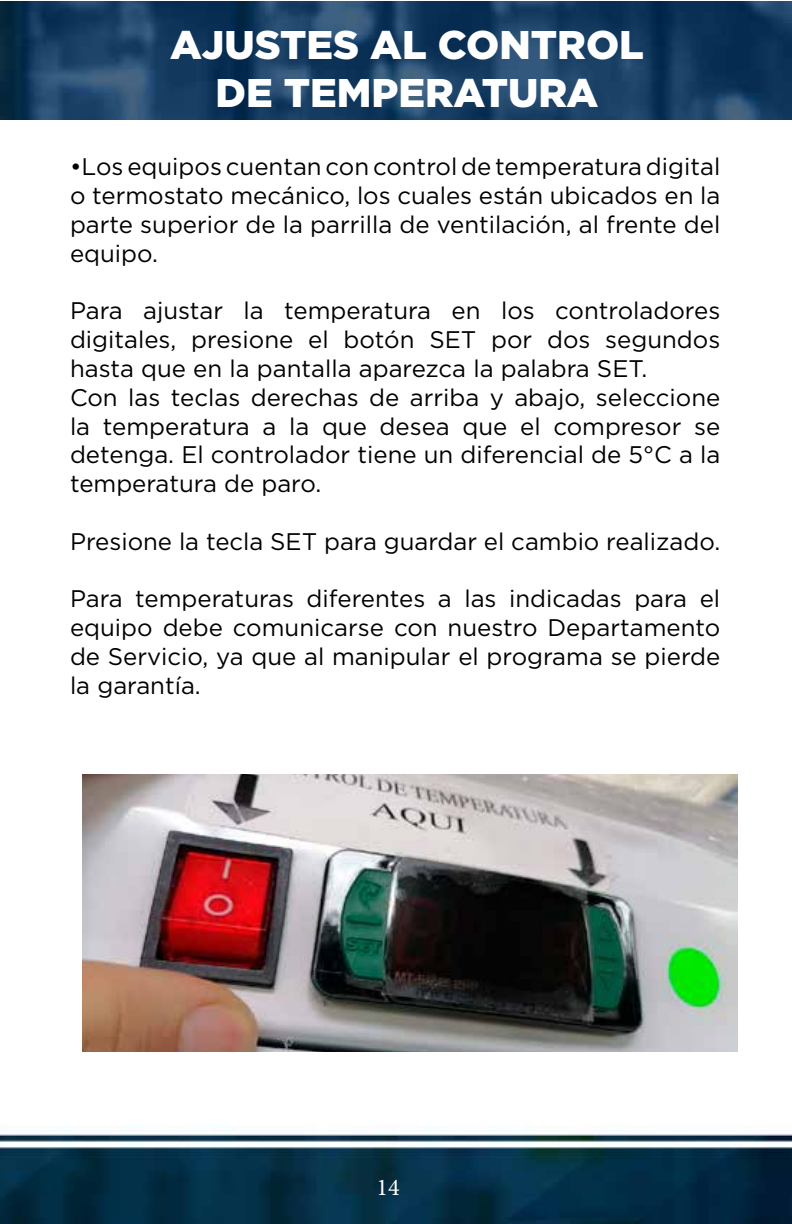
<style>
.page{position:relative;width:792px;height:1224px;background:#fff}
.page>*{position:absolute;margin:0;border:0;box-sizing:border-box;transform-origin:0 0}
.t1{font:900 40px/48px "Gotham";color:#fff;text-align:center}
.t2{font:24px/28.8px "Gotham";color:#000;text-align:justify}
.t3{font:24px "Minion Pro";color:#fff}
</style>
<div class="page">
<img style="left:0;top:1134px;width:792px;height:90px">
<img style="left:0;top:2px;width:792px;height:118px">
<img style="left:82px;top:775px;width:656px;height:276px">
<h1 class="t1" style="left:170px;top:21px;width:475px">AJUSTES AL CONTROL<br>DE TEMPERATURA</h1>
<p class="t2" style="left:70px;top:152px;width:652px">•Los equipos cuentan con control de temperatura digital o termostato mecánico, los cuales están ubicados en la parte superior de la parrilla de ventilación, al frente del equipo.</p>
<p class="t2" style="left:70px;top:296px;width:652px;text-align:left">Para ajustar la temperatura en los controladores digitales, presione el botón SET por dos segundos hasta que en la pantalla aparezca la palabra SET.<br>Con las teclas derechas de arriba y abajo, seleccione la temperatura a la que desea que el compresor se detenga. El controlador tiene un diferencial de 5°C a la temperatura de paro.</p>
<p class="t2" style="left:70px;top:526px;width:652px">Presione la tecla SET para guardar el cambio realizado.</p>
<p class="t2" style="left:70px;top:584px;width:652px">Para temperaturas diferentes a las indicadas para el equipo debe comunicarse con nuestro Departamento de Servicio, ya que al manipular el programa se pierde la garantía.</p>
<p class="t3" style="left:377px;top:1171px;width:25px">14</p>
</div>
